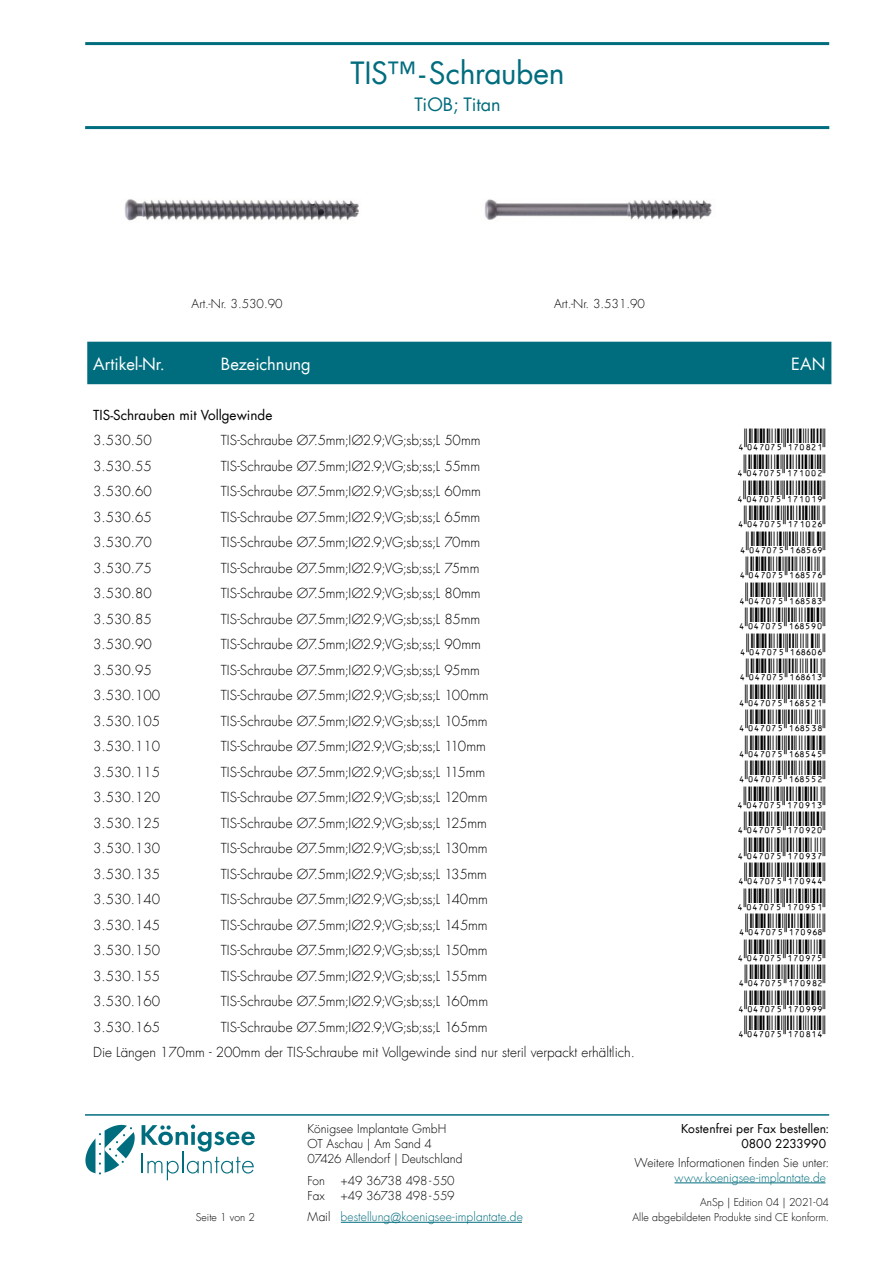
<style>
.page{position:relative;width:893px;height:1263px;background:#fff}
.page>*{position:absolute;margin:0;border:0;box-sizing:border-box;transform-origin:0 0}
.t1{font:30px "Futura Com";letter-spacing:-.01em;color:#006d7e}
.t2{font:18px "Futura Com";color:#006d7e}
.t3{font:16.5px "Futura Com";color:#fff}
.t4{font:300 13.5px "Futura Com";color:#000}
.t5{font:13.5px "Futura Com";color:#000}
.t6{font:300 12px/15px "Futura Com";letter-spacing:.005em;color:#000}
.t7{font:300 12px/21.3px "Futura Com";letter-spacing:.005em;color:#006d7e}
.t8{font:12px/15px "Futura Com";letter-spacing:.005em;color:#000;text-align:right}
.t9{font:300 12px "Futura Com";letter-spacing:-.02em;color:#000}
.t10{font:300 10.5px "Futura Com";letter-spacing:.005em;color:#000}
.s1{color:#000}
.s2{font-size:13.5px}
</style>
<div class="page">
<hr style="left:85px;top:42px;width:744px;height:3px;background:#006d7e">
<hr style="left:85px;top:126px;width:744px;height:3px;background:#006d7e">
<hr style="left:85px;top:1114px;width:744px;height:2px;background:#006d7e">
<hr style="left:674px;top:1182px;width:151px;height:1px;background:#006d7e">
<hr style="left:141px;top:1153px;width:2px;height:20px;background:#006d7e">
<svg style="left:142px;top:1124px;width:113px;height:56px"></svg>
<svg style="left:85px;top:1125px;width:50px;height:49px"></svg>
<hr style="left:341px;top:1222px;width:181px;height:1px;background:#006d7e">
<div style="left:87px;top:342px;width:744px;height:42px;background:#006d7e"></div>
<img style="left:484px;top:199px;width:228px;height:21px">
<img style="left:124px;top:199px;width:235px;height:22px">
<h1 class="t1" style="left:350px;top:53px;width:216px">TIS™-Schrauben</h1>
<h2 class="t2" style="left:414px;top:93px;width:88px">TiOB; Titan</h2>
<p class="t6" style="left:192px;top:296px;width:92px">Art.-Nr. 3.530.90</p>
<p class="t6" style="left:554px;top:296px;width:92px">Art.-Nr. 3.531.90</p>
<p class="t3" style="left:93px;top:352px;width:73px">Artikel-Nr.</p>
<p class="t3" style="left:221px;top:352px;width:92px">Bezeichnung</p>
<p class="t3" style="left:791px;top:352px;width:36px">EAN</p>
<p class="t5" style="left:93px;top:405px;width:181px">TIS-Schrauben mit Vollgewinde</p>
<p class="t4" style="left:93px;top:431px;width:60px">3.530.50</p>
<p class="t4" style="left:221px;top:431px;width:261px">TIS-Schraube Ø7.5mm;IØ2.9;VG;sb;ss;L 50mm</p>
<p class="t4" style="left:93px;top:457px;width:60px">3.530.55</p>
<p class="t4" style="left:221px;top:457px;width:261px">TIS-Schraube Ø7.5mm;IØ2.9;VG;sb;ss;L 55mm</p>
<p class="t4" style="left:93px;top:482px;width:60px">3.530.60</p>
<p class="t4" style="left:221px;top:482px;width:262px">TIS-Schraube Ø7.5mm;IØ2.9;VG;sb;ss;L 60mm</p>
<p class="t4" style="left:93px;top:508px;width:60px">3.530.65</p>
<p class="t4" style="left:221px;top:508px;width:261px">TIS-Schraube Ø7.5mm;IØ2.9;VG;sb;ss;L 65mm</p>
<p class="t4" style="left:93px;top:533px;width:60px">3.530.70</p>
<p class="t4" style="left:221px;top:533px;width:261px">TIS-Schraube Ø7.5mm;IØ2.9;VG;sb;ss;L 70mm</p>
<p class="t4" style="left:93px;top:559px;width:60px">3.530.75</p>
<p class="t4" style="left:221px;top:559px;width:260px">TIS-Schraube Ø7.5mm;IØ2.9;VG;sb;ss;L 75mm</p>
<p class="t4" style="left:93px;top:584px;width:60px">3.530.80</p>
<p class="t4" style="left:221px;top:584px;width:261px">TIS-Schraube Ø7.5mm;IØ2.9;VG;sb;ss;L 80mm</p>
<p class="t4" style="left:93px;top:610px;width:60px">3.530.85</p>
<p class="t4" style="left:221px;top:610px;width:261px">TIS-Schraube Ø7.5mm;IØ2.9;VG;sb;ss;L 85mm</p>
<p class="t4" style="left:93px;top:635px;width:60px">3.530.90</p>
<p class="t4" style="left:221px;top:635px;width:262px">TIS-Schraube Ø7.5mm;IØ2.9;VG;sb;ss;L 90mm</p>
<p class="t4" style="left:93px;top:661px;width:60px">3.530.95</p>
<p class="t4" style="left:221px;top:661px;width:261px">TIS-Schraube Ø7.5mm;IØ2.9;VG;sb;ss;L 95mm</p>
<p class="t4" style="left:93px;top:686px;width:68px">3.530.100</p>
<p class="t4" style="left:221px;top:686px;width:269px">TIS-Schraube Ø7.5mm;IØ2.9;VG;sb;ss;L 100mm</p>
<p class="t4" style="left:93px;top:712px;width:68px">3.530.105</p>
<p class="t4" style="left:221px;top:712px;width:268px">TIS-Schraube Ø7.5mm;IØ2.9;VG;sb;ss;L 105mm</p>
<p class="t4" style="left:93px;top:737px;width:68px">3.530.110</p>
<p class="t4" style="left:221px;top:737px;width:267px">TIS-Schraube Ø7.5mm;IØ2.9;VG;sb;ss;L 110mm</p>
<p class="t4" style="left:93px;top:763px;width:68px">3.530.115</p>
<p class="t4" style="left:221px;top:763px;width:266px">TIS-Schraube Ø7.5mm;IØ2.9;VG;sb;ss;L 115mm</p>
<p class="t4" style="left:93px;top:788px;width:68px">3.530.120</p>
<p class="t4" style="left:221px;top:788px;width:268px">TIS-Schraube Ø7.5mm;IØ2.9;VG;sb;ss;L 120mm</p>
<p class="t4" style="left:93px;top:814px;width:68px">3.530.125</p>
<p class="t4" style="left:221px;top:814px;width:268px">TIS-Schraube Ø7.5mm;IØ2.9;VG;sb;ss;L 125mm</p>
<p class="t4" style="left:93px;top:839px;width:68px">3.530.130</p>
<p class="t4" style="left:221px;top:839px;width:268px">TIS-Schraube Ø7.5mm;IØ2.9;VG;sb;ss;L 130mm</p>
<p class="t4" style="left:93px;top:865px;width:68px">3.530.135</p>
<p class="t4" style="left:221px;top:865px;width:268px">TIS-Schraube Ø7.5mm;IØ2.9;VG;sb;ss;L 135mm</p>
<p class="t4" style="left:93px;top:890px;width:68px">3.530.140</p>
<p class="t4" style="left:221px;top:890px;width:269px">TIS-Schraube Ø7.5mm;IØ2.9;VG;sb;ss;L 140mm</p>
<p class="t4" style="left:93px;top:916px;width:68px">3.530.145</p>
<p class="t4" style="left:221px;top:916px;width:268px">TIS-Schraube Ø7.5mm;IØ2.9;VG;sb;ss;L 145mm</p>
<p class="t4" style="left:93px;top:942px;width:68px">3.530.150</p>
<p class="t4" style="left:221px;top:942px;width:268px">TIS-Schraube Ø7.5mm;IØ2.9;VG;sb;ss;L 150mm</p>
<p class="t4" style="left:93px;top:967px;width:68px">3.530.155</p>
<p class="t4" style="left:221px;top:967px;width:268px">TIS-Schraube Ø7.5mm;IØ2.9;VG;sb;ss;L 155mm</p>
<p class="t4" style="left:93px;top:993px;width:68px">3.530.160</p>
<p class="t4" style="left:221px;top:993px;width:269px">TIS-Schraube Ø7.5mm;IØ2.9;VG;sb;ss;L 160mm</p>
<p class="t4" style="left:93px;top:1018px;width:68px">3.530.165</p>
<p class="t4" style="left:221px;top:1018px;width:268px">TIS-Schraube Ø7.5mm;IØ2.9;VG;sb;ss;L 165mm</p>
<p class="t4" style="left:93px;top:1044px;width:543px">Die Längen 170mm - 200mm der TIS-Schraube mit Vollgewinde sind nur steril verpackt erhältlich.</p>
<p class="t8" style="left:681px;top:1121px;width:150px">Kostenfrei per Fax bestellen:<br>0800 2233990</p>
<p class="t6" style="left:635px;top:1155px;width:196px">Weitere Informationen finden Sie unter:</p>
<p class="t7" style="left:674px;top:1167px;width:153px">www.koenigsee-implantate.de</p>
<p class="t6" style="left:308px;top:1121px;width:156px">Königsee Implantate GmbH<br>OT Aschau | Am Sand 4<br>07426 Allendorf | Deutschland</p>
<p class="t6" style="left:308px;top:1173px;width:19px">Fon</p>
<p class="t9" style="left:341px;top:1172px;width:116px">+49 36738 498-550</p>
<p class="t6" style="left:308px;top:1188px;width:19px">Fax</p>
<p class="t7" style="left:308px;top:1185px;width:217px;text-indent:33px"><span class="s1">+49 36738 498-559<br>Mail</span> bestellung<span class="s2">@</span>koenigsee-implantate.de</p>
<p class="t10" style="left:700px;top:1195px;width:131px">AnSp | Edition 04 | 2021-04</p>
<p class="t10" style="left:196px;top:1210px;width:61px">Seite 1 von 2</p>
<p class="t10" style="left:632px;top:1210px;width:198px">Alle abgebildeten Produkte sind CE konform.</p>
</div>
